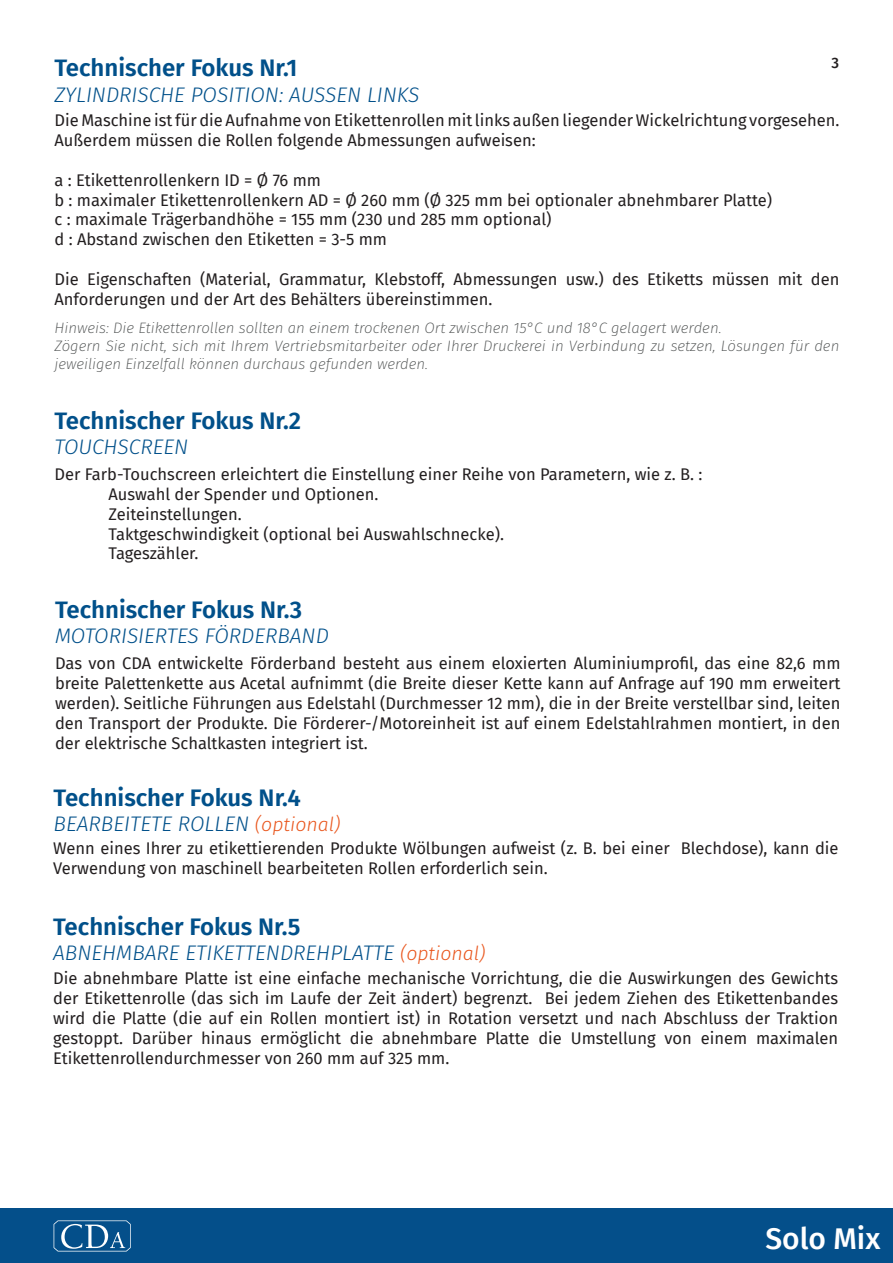
<style>
.page{position:relative;width:893px;height:1263px;background:#fff}
.page>*{position:absolute;margin:0;border:0;box-sizing:border-box;transform-origin:0 0}
.t1{font:500 30px "Fira Sans";color:#fff}
.t2{font:600 24px "Fira Sans";color:#01508a}
.t3{font:italic 300 21px "Fira Sans";color:#01508a}
.t4{font:16.5px/19.8px "Fira Sans";color:#231f20}
.t5{font:italic 200 15px/18px "Fira Sans";color:#4f5252}
.t6{font:500 15px "Fira Sans";color:#231f20}
.s1{font-size:19.5px;color:#e9551c}
</style>
<div class="page">
<div style="left:0;top:1209px;width:893px;height:54px;background:#044f8a"></div>
<svg style="left:54px;top:1220px;width:77px;height:31px"></svg>
<h2 class="t2" style="left:54px;top:51px;width:244px">Technischer Fokus Nr.1</h2>
<p class="t3" style="left:54px;top:80px;width:366px">ZYLINDRISCHE POSITION: AUSSEN LINKS</p>
<p class="t6" style="left:831px;top:52px;width:9px">3</p>
<p class="t4" style="left:54px;top:111px;width:786px">Die Maschine ist für die Aufnahme von Etikettenrollen mit links außen liegender Wickelrichtung vorgesehen.<br>Außerdem müssen die Rollen folgende Abmessungen aufweisen:</p>
<p class="t4" style="left:54px;top:170px;width:719px">a : Etikettenrollenkern ID = Ø 76 mm<br>b : maximaler Etikettenrollenkern AD = Ø 260 mm (Ø 325 mm bei optionaler abnehmbarer Platte) c : maximale Trägerbandhöhe = 155 mm (230 und 285 mm optional)<br>d : Abstand zwischen den Etiketten = 3-5 mm</p>
<p class="t4" style="left:54px;top:269px;width:786px">Die Eigenschaften (Material, Grammatur, Klebstoff, Abmessungen usw.) des Etiketts müssen mit den<br>Anforderungen und der Art des Behälters übereinstimmen.</p>
<p class="t5" style="left:54px;top:319px;width:786px">Hinweis: Die Etikettenrollen sollten an einem trockenen Ort zwischen 15°C und 18°C gelagert werden.<br>Zögern Sie nicht, sich mit Ihrem Vertriebsmitarbeiter oder Ihrer Druckerei in Verbindung zu setzen, Lösungen für den jeweiligen Einzelfall können durchaus gefunden werden.</p>
<h2 class="t2" style="left:54px;top:404px;width:248px">Technischer Fokus Nr.2</h2>
<p class="t3" style="left:54px;top:432px;width:135px">TOUCHSCREEN</p>
<p class="t4" style="left:108px;top:464px;width:595px;text-indent:-54px">Der Farb-Touchscreen erleichtert die Einstellung einer Reihe von Parametern, wie z. B. :<br>Auswahl der Spender und Optionen.<br>Zeiteinstellungen.<br>Taktgeschwindigkeit (optional bei Auswahlschnecke).<br>Tageszähler.</p>
<h2 class="t2" style="left:55px;top:593px;width:249px">Technischer Fokus Nr.3</h2>
<p class="t3" style="left:55px;top:621px;width:275px">MOTORISIERTES FÖRDERBAND</p>
<p class="t4" style="left:55px;top:653px;width:787px;text-align:justify">Das von CDA entwickelte Förderband besteht aus einem eloxierten Aluminiumprofil, das eine 82,6 mm breite Palettenkette aus Acetal aufnimmt (die Breite dieser Kette kann auf Anfrage auf 190 mm erweitert werden). Seitliche Führungen aus Edelstahl (Durchmesser 12 mm), die in der Breite verstellbar sind, leiten den Transport der Produkte. Die Förderer-/Motoreinheit ist auf einem Edelstahlrahmen montiert, in den der elektrische Schaltkasten integriert ist.</p>
<h2 class="t2" style="left:54px;top:781px;width:249px">Technischer Fokus Nr.4</h2>
<p class="t3" style="left:54px;top:809px;width:288px">BEARBEITETE ROLLEN <span class="s1">(optional)</span></p>
<p class="t4" style="left:53px;top:838px;width:787px">Wenn eines Ihrer zu etikettierenden Produkte Wölbungen aufweist (z. B. bei einer Blechdose), kann die<br>Verwendung von maschinell bearbeiteten Rollen erforderlich sein.</p>
<h2 class="t2" style="left:53px;top:909px;width:249px">Technischer Fokus Nr.5</h2>
<p class="t3" style="left:53px;top:938px;width:434px">ABNEHMBARE ETIKETTENDREHPLATTE <span class="s1">(optional)</span></p>
<p class="t4" style="left:53px;top:969px;width:786px;text-align:justify">Die abnehmbare Platte ist eine einfache mechanische Vorrichtung, die die Auswirkungen des Gewichts der Etikettenrolle (das sich im Laufe der Zeit ändert) begrenzt. Bei jedem Ziehen des Etikettenbandes wird die Platte (die auf ein Rollen montiert ist) in Rotation versetzt und nach Abschluss der Traktion gestoppt. Darüber hinaus ermöglicht die abnehmbare Platte die Umstellung von einem maximalen Etikettenrollendurchmesser von 260 mm auf 325 mm.</p>
<h1 class="t1" style="left:765px;top:1217px;width:116px">Solo Mix</h1>
</div>
